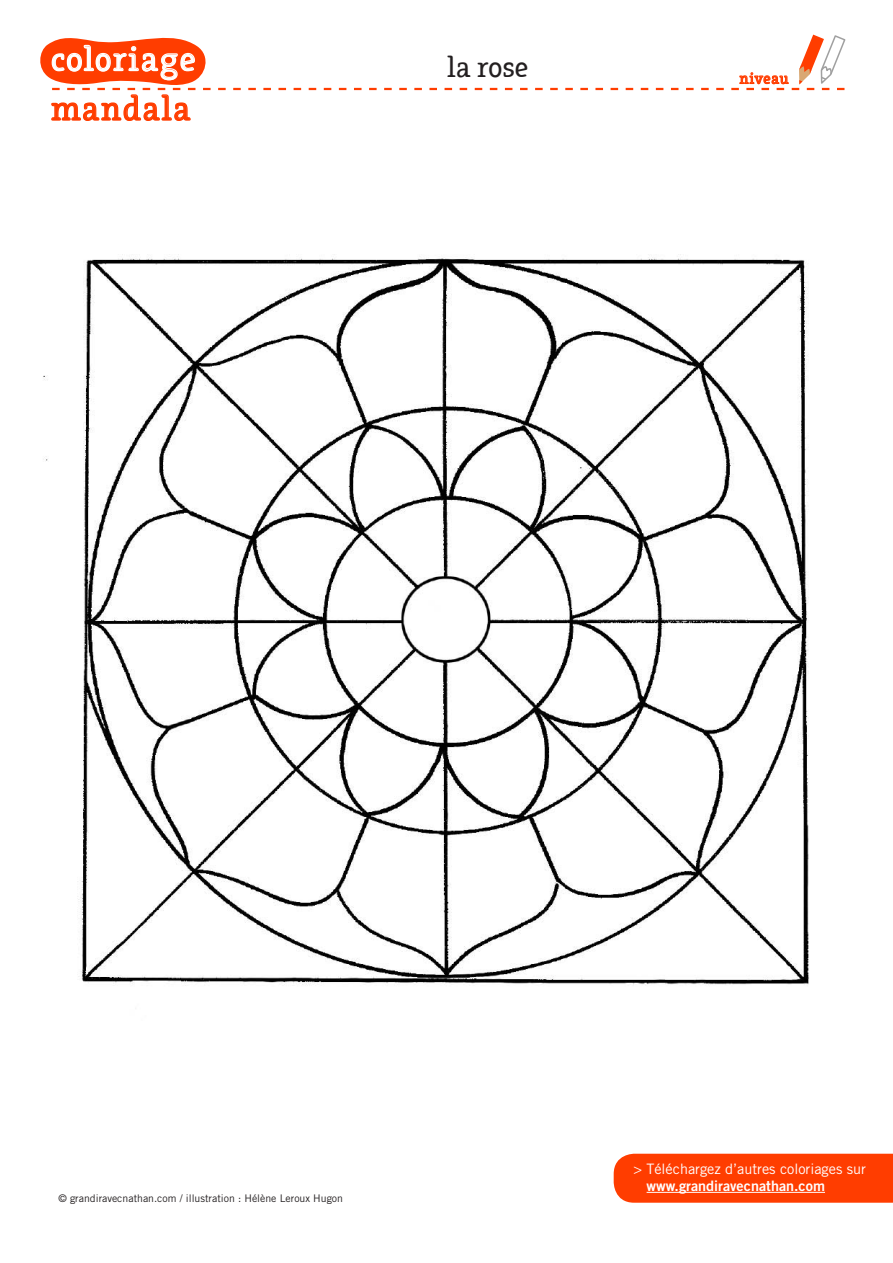
<style>
.page{position:relative;width:893px;height:1263px;background:#fff}
.page>*{position:absolute;margin:0;border:0;box-sizing:border-box;transform-origin:0 0}
.t1{font:33px "Efja";letter-spacing:.05em;color:#fff}
.t2{font:33px "Efja";letter-spacing:.05em;color:#ff3d00}
.t3{font:28.5px "Efja";color:#231f20}
.t4{font:15px "Efja";letter-spacing:.025em;color:#ff3d00}
.t5{font:14.4px "Trade Gothic";color:#fff}
.t6{font:14.4px "Trade Gothic Bold Two";color:#fff}
.t7{font:10.5px "Trade Gothic";color:#231f20}
</style>
<div class="page">
<div style="left:614px;top:1154px;width:279px;height:49px;background:#ff3d00"></div>
<hr style="left:647px;top:1192px;width:178px;height:1px;background:#fff">
<svg style="left:40px;top:34px;width:806px;height:87px"></svg>
<img style="left:43px;top:254px;width:766px;height:732px">
<h1 class="t1" style="left:51px;top:39px;width:146px">coloriage</h1>
<h1 class="t2" style="left:51px;top:89px;width:141px">mandala</h1>
<h2 class="t3" style="left:447px;top:49px;width:83px">la rose</h2>
<h3 class="t4" style="left:739px;top:69px;width:51px">niveau</h3>
<p class="t7" style="left:58px;top:1192px;width:286px">© grandiravecnathan.com / illustration : Hélène Leroux Hugon</p>
<h3 class="t5" style="left:633px;top:1160px;width:234px">&gt; Téléchargez d’autres coloriages sur</h3>
<h3 class="t6" style="left:647px;top:1177px;width:180px">www.grandiravecnathan.com</h3>
</div>
